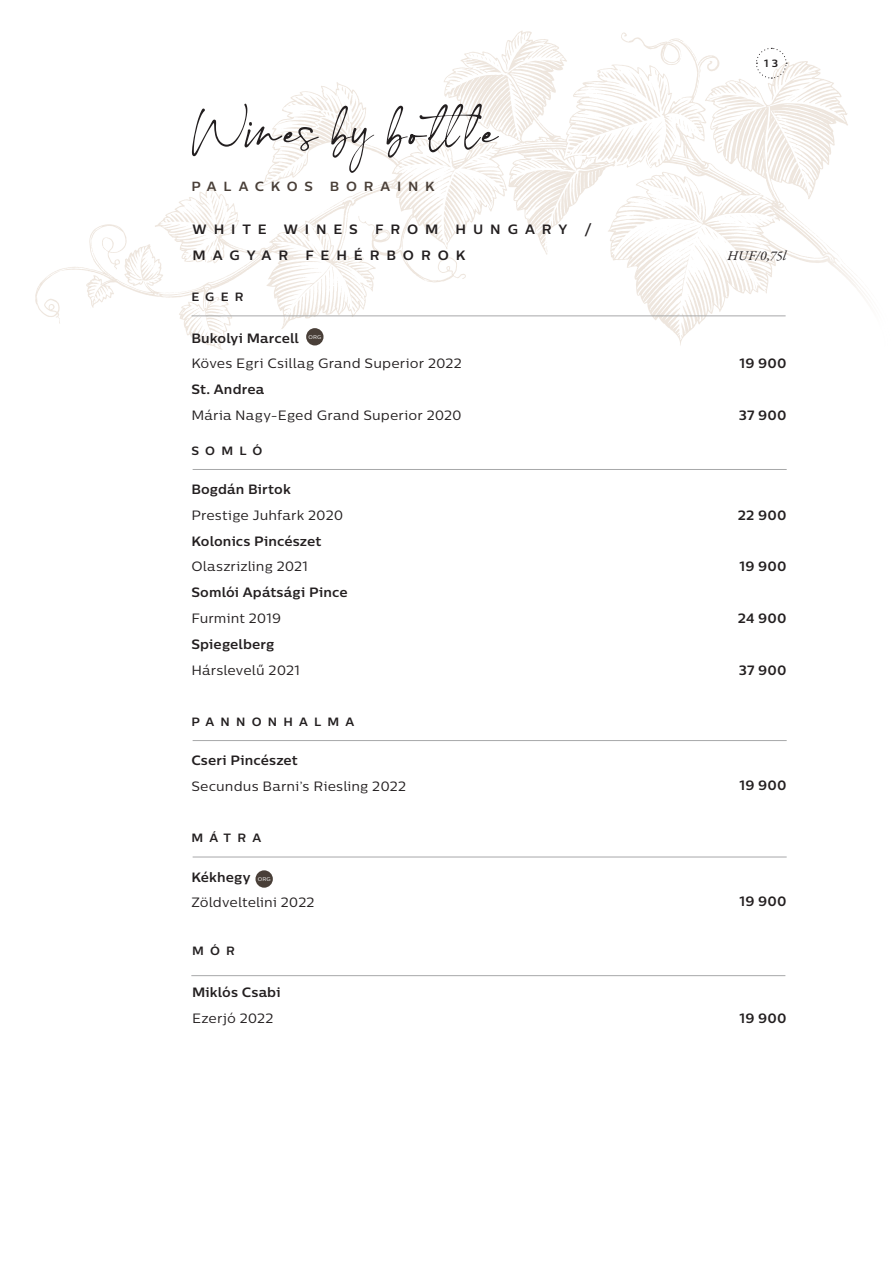
<style>
.page{position:relative;width:893px;height:1263px;background:#fff}
.page>*{position:absolute;margin:0;border:0;box-sizing:border-box;transform-origin:0 0}
.t1{font:700 13.5px "Centrale Sans";letter-spacing:.01em;color:#231f20}
.t2{font:13.5px "Centrale Sans";letter-spacing:.01em;color:#231f20}
.t3{font:700 13.5px "Centrale Sans";letter-spacing:.51em;color:#231f20}
.t4{font:italic 13.5px "Garamond Premr Pro";letter-spacing:.02em;color:#231f20}
.t5{font:700 13.2px "Centrale Sans";letter-spacing:.51em;color:#493f38}
.t6{font:700 12px "Centrale Sans";letter-spacing:.515em;color:#231f20}
.t7{font:700 10.5px "Centrale Sans";color:#231f20}
.t8{font:5.4px "Centrale Sans";letter-spacing:.015em;color:#fff}
</style>
<div class="page">
<svg style="left:35px;top:31px;width:830px;height:319px"></svg>
<hr style="left:192px;top:316px;width:594px;height:1px;background:#a7a8a9">
<div style="left:306px;top:328px;width:17px;height:17px;background:#493f38;border-radius:50%"></div>
<div style="left:255px;top:870px;width:18px;height:18px;background:#493f38;border-radius:50%"></div>
<hr style="left:193px;top:469px;width:594px;height:1px;background:#a7a8a9">
<hr style="left:193px;top:740px;width:594px;height:1px;background:#a7a8a9">
<hr style="left:193px;top:857px;width:594px;height:1px;background:#a7a8a9">
<svg style="left:192px;top:104px;width:307px;height:69px"></svg>
<svg style="left:755px;top:47px;width:32px;height:32px"></svg>
<hr style="left:191px;top:975px;width:594px;height:1px;background:#a7a8a9">
<p class="t5" style="left:191px;top:178px;width:123px">PALACKOS</p>
<p class="t5" style="left:330px;top:178px;width:106px">BORAINK</p>
<p class="t1" style="left:193px;top:221px;width:76px">WHITE</p>
<p class="t1" style="left:284px;top:221px;width:76px">WINES</p>
<p class="t1" style="left:375px;top:221px;width:65px">FROM</p>
<p class="t3" style="left:456px;top:221px;width:113px">HUNGARY</p>
<p class="t1" style="left:584px;top:221px;width:9px">/</p>
<p class="t1" style="left:193px;top:246px;width:97px">MAGYAR</p>
<p class="t3" style="left:305px;top:246px;width:162px">FEHÉRBOROK</p>
<p class="t6" style="left:191px;top:289px;width:54px">EGER</p>
<p class="t1" style="left:191px;top:329px;width:109px">Bukolyi Marcell</p>
<p class="t2" style="left:191px;top:355px;width:272px">Köves Egri Csillag Grand Superior 2022</p>
<p class="t1" style="left:191px;top:381px;width:74px">St. Andrea</p>
<p class="t2" style="left:191px;top:407px;width:272px">Mária Nagy-Eged Grand Superior 2020</p>
<p class="t8" style="left:308px;top:333px;width:14px">ORG</p>
<p class="t6" style="left:191px;top:443px;width:73px">SOMLÓ</p>
<p class="t1" style="left:191px;top:481px;width:101px">Bogdán Birtok</p>
<p class="t2" style="left:191px;top:507px;width:153px">Prestige Juhfark 2020</p>
<p class="t1" style="left:191px;top:532px;width:132px">Kolonics Pincészet</p>
<p class="t2" style="left:191px;top:558px;width:118px">Olaszrizling 2021</p>
<p class="t1" style="left:191px;top:584px;width:158px">Somlói Apátsági Pince</p>
<p class="t2" style="left:191px;top:610px;width:91px">Furmint 2019</p>
<p class="t1" style="left:191px;top:635px;width:85px">Spiegelberg</p>
<p class="t2" style="left:191px;top:661px;width:110px">Hárslevelű 2021</p>
<p class="t6" style="left:191px;top:714px;width:165px">PANNONHALMA</p>
<p class="t1" style="left:191px;top:752px;width:108px">Cseri Pincészet</p>
<p class="t2" style="left:191px;top:778px;width:216px">Secundus Barni’s Riesling 2022</p>
<p class="t6" style="left:191px;top:830px;width:72px">MÁTRA</p>
<p class="t1" style="left:191px;top:868px;width:61px">Kékhegy</p>
<p class="t2" style="left:191px;top:894px;width:125px">Zöldveltelini 2022</p>
<p class="t8" style="left:258px;top:876px;width:14px">ORG</p>
<p class="t7" style="left:764px;top:57px;width:16px">1 3</p>
<p class="t4" style="left:727px;top:247px;width:61px">HUF/0,75l</p>
<p class="t1" style="left:739px;top:355px;width:48px">19 900</p>
<p class="t1" style="left:739px;top:406px;width:49px">37 900</p>
<p class="t1" style="left:738px;top:506px;width:50px">22 900</p>
<p class="t1" style="left:739px;top:558px;width:48px">19 900</p>
<p class="t1" style="left:738px;top:610px;width:50px">24 900</p>
<p class="t1" style="left:739px;top:661px;width:49px">37 900</p>
<p class="t1" style="left:739px;top:776px;width:48px">19 900</p>
<p class="t1" style="left:739px;top:893px;width:48px">19 900</p>
<p class="t6" style="left:192px;top:943px;width:44px">MÓR</p>
<p class="t1" style="left:192px;top:983px;width:90px">Miklós Csabi</p>
<p class="t2" style="left:192px;top:1009px;width:83px">Ezerjó 2022</p>
<p class="t1" style="left:739px;top:1009px;width:48px">19 900</p>
</div>
